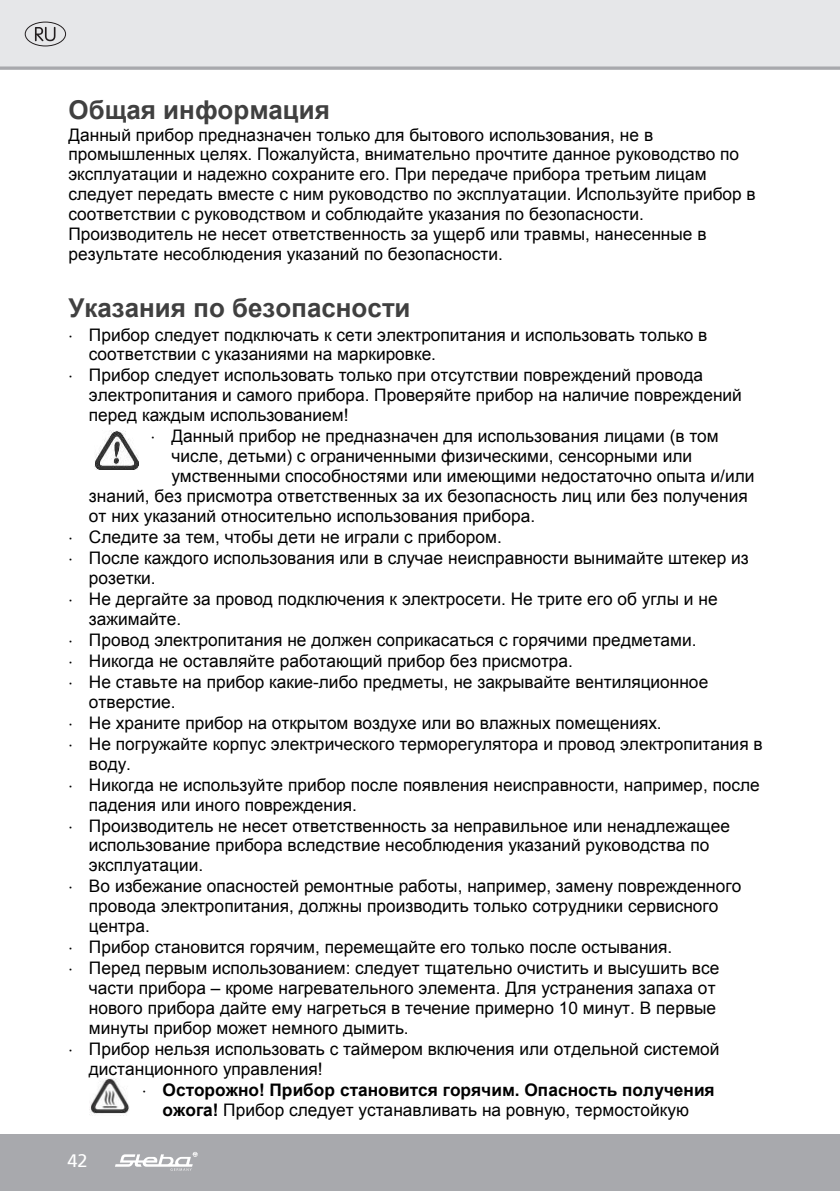
<style>
.page{position:relative;width:840px;height:1191px;background:#fff}
.page>*{position:absolute;margin:0;border:0;box-sizing:border-box;transform-origin:0 0}
.t1{font:700 26px "Arial";color:#404040}
.t2{font:18px "Frutiger";color:#fff}
.t3{font:17.2px/19.8px "Arial";color:#000}
.t4{font:700 17.2px "Arial";color:#000}
.s1{font-weight:700}
</style>
<div class="page">
<div style="left:0;top:0;width:839px;height:68px;background:#e6e7e9"></div>
<div style="left:0;top:1134px;width:839px;height:57px;background:#a8a9ad"></div>
<svg style="left:115px;top:1152px;width:82px;height:18px"></svg>
<svg style="left:0;top:66px;width:839px;height:4px;background:#b3b4b8"></svg>
<img style="left:90px;top:1078px;width:39px;height:36px">
<img style="left:95px;top:430px;width:43px;height:40px">
<svg style="left:25px;top:22px;width:41px;height:24px"></svg>
<div style="left:25px;top:22px;width:41px;height:24px;border:1px solid #231f20;border-radius:50%"></div>
<svg style="left:35px;top:27px;width:20px;height:14px"></svg>
<h1 class="t1" style="left:68px;top:92px;width:263px">Общая информация</h1>
<p class="t3" style="left:68px;top:125px;width:688px">Данный прибор предназначен только для бытового использования, не в промышленных целях. Пожалуйста, внимательно прочтите данное руководство по эксплуатации и надежно сохраните его. При передаче прибора третьим лицам следует передать вместе с ним руководство по эксплуатации. Используйте прибор в соответствии с руководством и соблюдайте указания по безопасности.<br>Производитель не несет ответственность за ущерб или травмы, нанесенные в результате несоблюдения указаний по безопасности.</p>
<h1 class="t1" style="left:68px;top:291px;width:343px">Указания по безопасности</h1>
<p class="t3" style="left:68px;top:325px;width:640px">⋅ Прибор следует подключать к сети электропитания и использовать только в</p>
<p class="t3" style="left:89px;top:344px;width:348px">соответствии с указаниями на маркировке.</p>
<p class="t3" style="left:68px;top:366px;width:635px">⋅ Прибор следует использовать только при отсутствии повреждений провода</p>
<p class="t3" style="left:89px;top:385px;width:654px">электропитания и самого прибора. Проверяйте прибор на наличие повреждений</p>
<p class="t3" style="left:89px;top:405px;width:261px">перед каждым использованием!</p>
<p class="t3" style="left:151px;top:426px;width:569px">⋅ Данный прибор не предназначен для использования лицами (в том</p>
<p class="t3" style="left:171px;top:446px;width:522px">числе, детьми) с ограниченными физическими, сенсорными или</p>
<p class="t3" style="left:171px;top:466px;width:584px">умственными способностями или имеющими недостаточно опыта и/или</p>
<p class="t3" style="left:89px;top:486px;width:660px">знаний, без присмотра ответственных за их безопасность лиц или без получения</p>
<p class="t3" style="left:89px;top:506px;width:447px">от них указаний относительно использования прибора.</p>
<p class="t3" style="left:68px;top:527px;width:434px">⋅ Следите за тем, чтобы дети не играли с прибором.</p>
<p class="t3" style="left:68px;top:548px;width:681px">⋅ После каждого использования или в случае неисправности вынимайте штекер из</p>
<p class="t3" style="left:89px;top:568px;width:68px">розетки.</p>
<p class="t3" style="left:68px;top:589px;width:650px">⋅ Не дергайте за провод подключения к электросети. Не трите его об углы и не</p>
<p class="t3" style="left:89px;top:609px;width:94px">зажимайте.</p>
<p class="t3" style="left:68px;top:630px;width:629px">⋅ Провод электропитания не должен соприкасаться с горячими предметами.</p>
<p class="t3" style="left:68px;top:651px;width:506px">⋅ Никогда не оставляйте работающий прибор без присмотра.</p>
<p class="t3" style="left:68px;top:672px;width:641px">⋅ Не ставьте на прибор какие-либо предметы, не закрывайте вентиляционное</p>
<p class="t3" style="left:89px;top:691px;width:88px">отверстие.</p>
<p class="t3" style="left:68px;top:713px;width:594px">⋅ Не храните прибор на открытом воздухе или во влажных помещениях.</p>
<p class="t3" style="left:68px;top:734px;width:695px">⋅ Не погружайте корпус электрического терморегулятора и провод электропитания в</p>
<p class="t3" style="left:89px;top:754px;width:44px">воду.</p>
<p class="t3" style="left:68px;top:775px;width:692px">⋅ Никогда не используйте прибор после появления неисправности, например, после</p>
<p class="t3" style="left:89px;top:794px;width:269px">падения или иного повреждения.</p>
<p class="t3" style="left:68px;top:816px;width:662px">⋅ Производитель не несет ответственность за неправильное или ненадлежащее</p>
<p class="t3" style="left:89px;top:835px;width:621px">использование прибора вследствие несоблюдения указаний руководства по</p>
<p class="t3" style="left:89px;top:855px;width:116px">эксплуатации.</p>
<p class="t3" style="left:68px;top:876px;width:674px">⋅ Во избежание опасностей ремонтные работы, например, замену поврежденного</p>
<p class="t3" style="left:89px;top:896px;width:630px">провода электропитания, должны производить только сотрудники сервисного</p>
<p class="t3" style="left:89px;top:916px;width:63px">центра.</p>
<p class="t3" style="left:68px;top:937px;width:605px">⋅ Прибор становится горячим, перемещайте его только после остывания.</p>
<p class="t3" style="left:68px;top:958px;width:652px">⋅ Перед первым использованием: следует тщательно очистить и высушить все</p>
<p class="t3" style="left:89px;top:978px;width:628px">части прибора – кроме нагревательного элемента. Для устранения запаха от</p>
<p class="t3" style="left:89px;top:998px;width:628px">нового прибора дайте ему нагреться в течение примерно 10 минут. В первые</p>
<p class="t3" style="left:89px;top:1018px;width:321px">минуты прибор может немного дымить.</p>
<p class="t3" style="left:68px;top:1039px;width:652px">⋅ Прибор нельзя использовать с таймером включения или отдельной системой</p>
<p class="t3" style="left:89px;top:1059px;width:235px">дистанционного управления!</p>
<p class="t4" style="left:142px;top:1078px;width:573px">⋅ Осторожно! Прибор становится горячим. Опасность получения</p>
<p class="t3" style="left:162px;top:1099px;width:527px"><span class="s1">ожога!</span> Прибор следует устанавливать на ровную, термостойкую</p>
<p class="t2" style="left:67px;top:1153px;width:22px">42</p>
</div>
